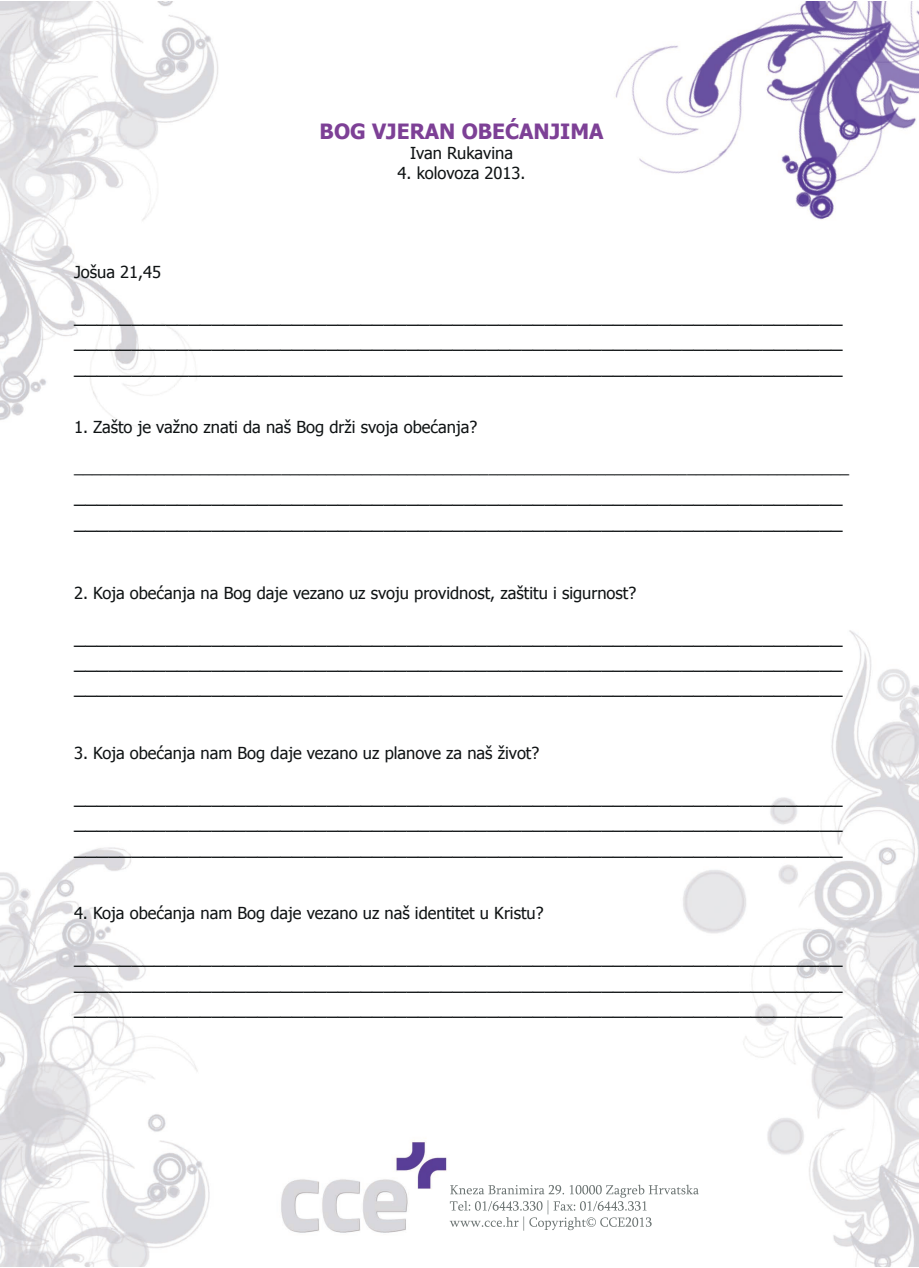
<style>
.page{position:relative;width:919px;height:1268px;background:#fff}
.page>*{position:absolute;margin:0;border:0;box-sizing:border-box;transform-origin:0 0}
.t1{font:21px/25.2px "Tahoma";color:#0f1314;text-align:justify}
.t2{font:700 21px "Tahoma";color:#7d4096}
.t3{font:16.5px "Tahoma";color:#0f1314}
</style>
<div class="page">
<img style="left:0;top:1px;width:918px;height:1265px">
<p class="t3" style="left:74px;top:261px;width:89px">Jošua 21,45</p>
<p class="t2" style="left:319px;top:117px;width:285px">BOG VJERAN OBEĆANJIMA</p>
<p class="t3" style="left:410px;top:142px;width:104px">Ivan Rukavina</p>
<p class="t3" style="left:397px;top:162px;width:129px">4. kolovoza 2013.</p>
<p class="t1" style="left:74px;top:302px;width:770px">___________________________________________________________________ ___________________________________________________________________ ___________________________________________________________________</p>
<p class="t3" style="left:74px;top:416px;width:404px">1. Zašto je važno znati da naš Bog drži svoja obećanja?</p>
<p class="t3" style="left:74px;top:455px;width:776px">______________________________________________________________________________________</p>
<p class="t1" style="left:74px;top:482px;width:770px">___________________________________________________________________ ___________________________________________________________________</p>
<p class="t3" style="left:74px;top:581px;width:563px">2. Koja obećanja na Bog daje vezano uz svoju providnost, zaštitu i sigurnost?</p>
<p class="t1" style="left:74px;top:622px;width:770px">___________________________________________________________________ ___________________________________________________________________ ___________________________________________________________________</p>
<p class="t3" style="left:74px;top:741px;width:467px">3. Koja obećanja nam Bog daje vezano uz planove za naš život?</p>
<p class="t1" style="left:74px;top:782px;width:770px">___________________________________________________________________ ___________________________________________________________________ ___________________________________________________________________</p>
<p class="t3" style="left:74px;top:902px;width:471px">4. Koja obećanja nam Bog daje vezano uz naš identitet u Kristu?</p>
<p class="t1" style="left:74px;top:943px;width:770px">___________________________________________________________________ ___________________________________________________________________ ___________________________________________________________________</p>
</div>
